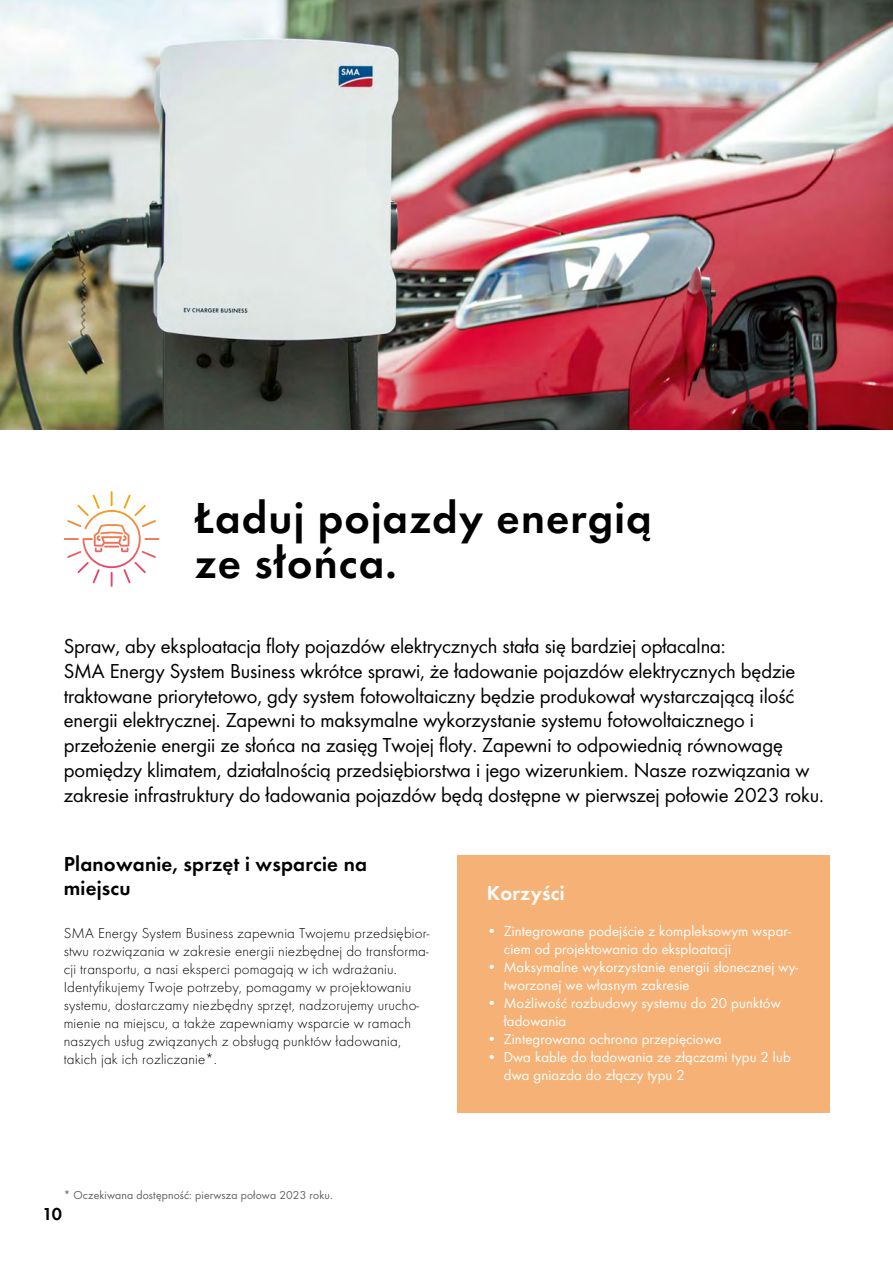
<style>
.page{position:relative;width:893px;height:1263px;background:#fff}
.page>*{position:absolute;margin:0;border:0;box-sizing:border-box;transform-origin:0 0}
.t1{font:600 45px/45px "SMA Futura Global";letter-spacing:.025em;color:#000}
.t2{font:21px/24.8px "SMA Futura Global";letter-spacing:-.005em;color:#000}
.t3{font:600 21px/24.8px "SMA Futura Global";letter-spacing:.01em;color:#000}
.t4{font:600 21px "SMA Futura Global";letter-spacing:.01em;color:#fff}
.t5{font:600 18px "SMA Futura Global";color:#000}
.t6{font:15px/18px "SMA Futura Global Light";letter-spacing:.01em;color:#000}
.t7{font:15px/18px "SMA Futura Global";letter-spacing:.01em;color:#fff}
.t8{font:12px "SMA Futura Global";letter-spacing:.01em;color:#636362}
</style>
<div class="page">
<img style="left:0;top:0;width:893px;height:429px">
<svg style="left:67px;top:491px;width:89px;height:78px"></svg>
<div style="left:457px;top:855px;width:372px;height:257px;background:#f6b276"></div>
<h1 class="t1" style="left:195px;top:495px;width:458px">Ładuj pojazdy energią ze słońca.</h1>
<p class="t2" style="left:64px;top:634px;width:762px">Spraw, aby eksploatacja floty pojazdów elektrycznych stała się bardziej opłacalna:<br>SMA Energy System Business wkrótce sprawi, że ładowanie pojazdów elektrycznych będzie traktowane priorytetowo, gdy system fotowoltaiczny będzie produkował wystarczającą ilość energii elektrycznej. Zapewni to maksymalne wykorzystanie systemu fotowoltaicznego i przełożenie energii ze słońca na zasięg Twojej floty. Zapewni to odpowiednią równowagę pomiędzy klimatem, działalnością przedsiębiorstwa i jego wizerunkiem. Nasze rozwiązania w zakresie infrastruktury do ładowania pojazdów będą dostępne w pierwszej połowie 2023 roku.</p>
<p class="t3" style="left:64px;top:851px;width:305px">Planowanie, sprzęt i wsparcie na miejscu</p>
<p class="t6" style="left:64px;top:924px;width:367px">SMA Energy System Business zapewnia Twojemu przedsiębior&shy;stwu rozwiązania w zakresie energii niezbędnej do transforma&shy;cji transportu, a nasi eksperci pomagają w ich wdrażaniu.<br>Identyfikujemy Twoje potrzeby, pomagamy w projektowaniu systemu, dostarczamy niezbędny sprzęt, nadzorujemy urucho&shy;mienie na miejscu, a także zapewniamy wsparcie w ramach naszych usług związanych z obsługą punktów ładowania, takich jak ich rozliczanie*.</p>
<p class="t8" style="left:64px;top:1188px;width:270px">* Oczekiwana dostępność: pierwsza połowa 2023 roku.</p>
<p class="t5" style="left:43px;top:1204px;width:21px">10</p>
<p class="t4" style="left:487px;top:881px;width:79px">Korzyści</p>
<p class="t7" style="left:504px;top:922px;width:288px;text-indent:-17px">• Zintegrowane podejście z kompleksowym wspar&shy;ciem od projektowania do eksploatacji</p>
<p class="t7" style="left:504px;top:958px;width:296px;text-indent:-17px">• Maksymalne wykorzystanie energii słonecznej wy&shy;tworzonej we własnym zakresie</p>
<p class="t7" style="left:504px;top:994px;width:278px;text-indent:-17px">• Możliwość rozbudowy systemu do 20 punktów ładowania</p>
<p class="t7" style="left:487px;top:1030px;width:236px">• Zintegrowana ochrona przepięciowa</p>
<p class="t7" style="left:504px;top:1048px;width:288px;text-indent:-17px">• Dwa kable do ładowania ze złączami typu 2 lub dwa gniazda do złączy typu 2</p>
</div>
